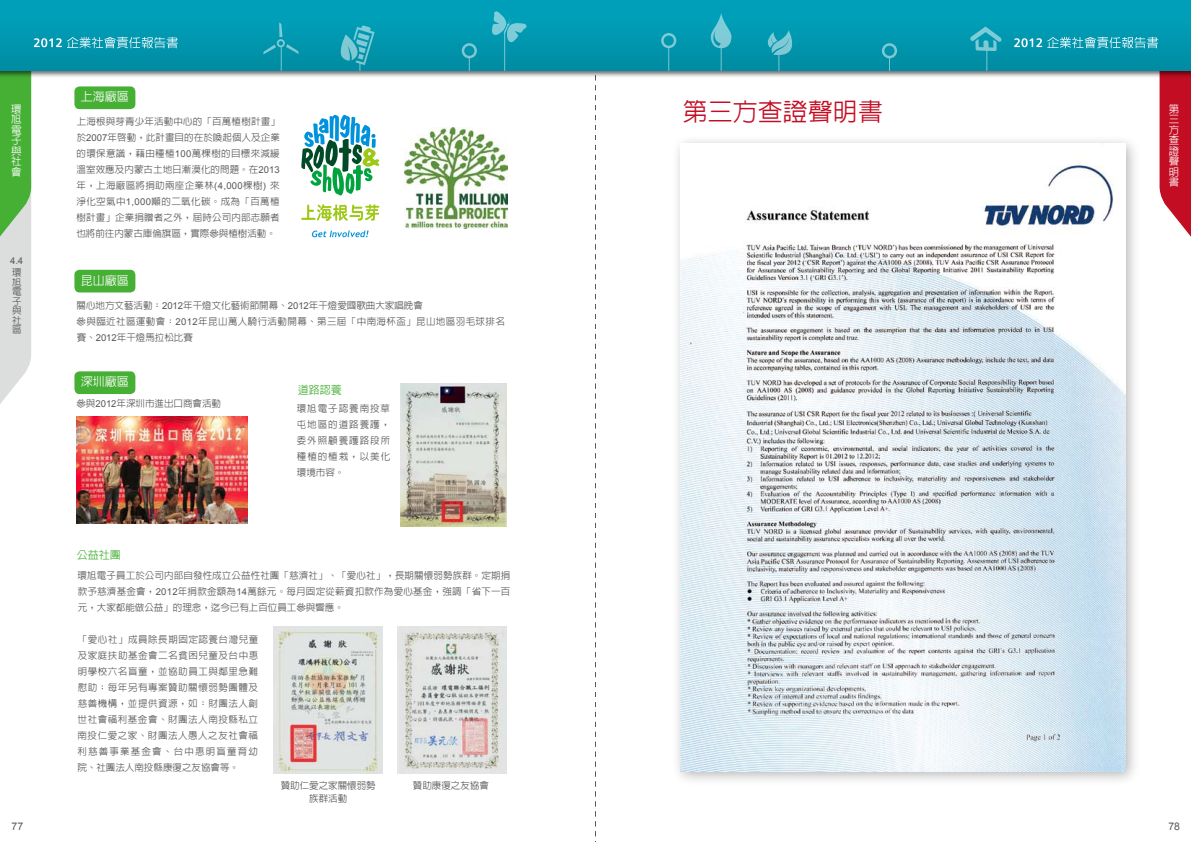
<style>
.page{position:relative;width:1191px;height:842px;background:#fff}
.page>*{position:absolute;margin:0;border:0;box-sizing:border-box;transform-origin:0 0}
.t1{font:500 25px "Lin Gothic";color:#c30d23}
.t2{font:500 12px "Lin Gothic";color:#fff}
.t3{font:500 11px "Lin Gothic";color:#46b035}
.t4{font:500 10.5px/10.5px "Lin Gothic";color:#fff;text-align:justify}
.t5{font:10.5px "Arial";color:#595757}
.t6{font:500 9.5px/16px "Lin Gothic";letter-spacing:.02em;color:#595757;text-align:justify}
.t7{font:500 9.5px/16px "Lin Gothic";color:#595757}
.t8{font:9.5px "Arial";color:#595757}
.s1{font-family:"Arial";font-weight:400}
</style>
<div class="page">
<svg style="left:595px;top:77px;width:1px;height:765px"></svg>
<svg style="left:1159px;top:77px;width:32px;height:160px;background:#cb2f42"></svg>
<svg style="left:0;top:77px;width:31px;height:327px;background:#9ecb97"></svg>
<div style="left:0;top:0;width:1191px;height:77px;background:#000;opacity:.6"></div>
<div style="left:0;top:0;width:1191px;height:71px;background:linear-gradient(to bottom,#00a3be,#008da2)"></div>
<svg style="left:34px;top:37px;width:144px;height:11px;background:#4cb5c6"></svg>
<svg style="left:491px;top:11px;width:36px;height:32px"></svg>
<div style="left:661px;top:33px;width:15px;height:15px;border:2px solid #fff;border-radius:50%"></div>
<div style="left:882px;top:43px;width:15px;height:15px;border:2px solid #fff;border-radius:50%"></div>
<div style="left:462px;top:43px;width:15px;height:15px;border:2px solid #fff;border-radius:50%"></div>
<hr style="left:504px;top:32px;width:1px;height:39px;background:#fff">
<svg style="left:668px;top:47px;width:1px;height:24px"></svg>
<svg style="left:889px;top:56px;width:1px;height:15px"></svg>
<svg style="left:469px;top:56px;width:1px;height:15px"></svg>
<svg style="left:340px;top:25px;width:34px;height:46px;background:#31a7ba"></svg>
<svg style="left:970px;top:26px;width:31px;height:45px"></svg>
<svg style="left:711px;top:13px;width:20px;height:58px"></svg>
<svg style="left:763px;top:30px;width:40px;height:41px;background:#1b9eb2"></svg>
<svg style="left:263px;top:22px;width:36px;height:49px;background:#0c99af"></svg>
<svg style="left:1014px;top:37px;width:144px;height:11px;background:#4cb5c5"></svg>
<div style="left:74px;top:86px;width:61px;height:23px;background:#46b035;border-radius:5px"></div>
<div style="left:74px;top:270px;width:61px;height:22px;background:#46b035;border-radius:5px"></div>
<div style="left:74px;top:371px;width:61px;height:23px;background:#46b035;border-radius:5px"></div>
<img style="left:405px;top:128px;width:102px;height:101px">
<img style="left:401px;top:384px;width:105px;height:143px">
<img style="left:274px;top:626px;width:109px;height:148px">
<img style="left:398px;top:627px;width:109px;height:147px">
<img style="left:77px;top:417px;width:171px;height:107px">
<div style="left:670px;top:133px;width:470px;height:653px;background:#000;opacity:.3"></div>
<img style="left:680px;top:144px;width:445px;height:627px">
<svg style="left:312px;top:230px;width:56px;height:7px"></svg>
<svg style="left:301px;top:115px;width:78px;height:80px"></svg>
<svg style="left:301px;top:204px;width:78px;height:17px"></svg>
<p class="t4" style="left:11px;top:103px;width:12px">環旭電子與社會</p>
<p class="t2" style="left:81px;top:91px;width:49px">上海廠區</p>
<p class="t6" style="left:76px;top:114px;width:205px">上海根與芽青少年活動中心的「百萬植樹計畫」於<span class="s1">2007</span>年啟動，此計畫目的在於喚起個人及企業的環保意識，藉由種植<span class="s1">100</span>萬棵樹的目標來減緩溫室效應及內蒙古土地日漸漠化的問題。在<span class="s1">2013</span>年，上海廠區將捐助兩座企業林<span class="s1">(4,000</span>棵樹<span class="s1">)</span> 來淨化空氣中<span class="s1">1,000</span>噸的二氧化碳。成為「百萬植樹計畫」企業捐贈者之外，屆時公司內部志願者也將前往內蒙古庫倫旗區，實際參與植樹活動。</p>
<h1 class="t1" style="left:683px;top:99px;width:201px">第三方查證聲明書</h1>
<p class="t4" style="left:1168px;top:103px;width:12px">第三方查證聲明書</p>
<p class="t8" style="left:10px;top:255px;width:15px">4.4</p>
<p class="t6" style="left:12px;top:268px;width:11px;line-height:9.5px">環旭電子與社區</p>
<p class="t2" style="left:81px;top:274px;width:49px">昆山廠區</p>
<p class="t7" style="left:77px;top:297px;width:430px">關心地方文藝活動：<span class="s1">2012</span>年千燈文化藝術節開幕、<span class="s1">2012</span>年千燈愛國歌曲大家唱晚會<br>參與臨近社區運動會：<span class="s1">2012</span>年昆山萬人騎行活動開幕、第三屆「中南海杯盃」昆山地區羽毛球排名賽、<span class="s1">2012</span>年千燈馬拉松比賽</p>
<p class="t2" style="left:81px;top:376px;width:49px">深圳廠區</p>
<p class="t3" style="left:298px;top:385px;width:45px">道路認養</p>
<p class="t7" style="left:76px;top:395px;width:146px">參與<span class="s1">2012</span>年深圳市進出口商會活動</p>
<p class="t6" style="left:297px;top:400px;width:95px">環旭電子認養南投草屯地區的道路養護，委外照顧養護路段所種植的植栽，以美化環境市容。</p>
<p class="t3" style="left:77px;top:549px;width:45px">公益社團</p>
<p class="t6" style="left:78px;top:568px;width:434px">環旭電子員工於公司內部自發性成立公益性社團「慈濟社」、「愛心社」，長期關懷弱勢族群。定期捐款予慈濟基金會，<span class="s1">2012</span>年捐款金額為<span class="s1">14</span>萬餘元。每月固定從薪資扣款作為愛心基金，強調「省下一百元，大家都能做公益」的理念，迄今已有上百位員工參與響應。</p>
<p class="t6" style="left:77px;top:632px;width:182px">「愛心社」成員除長期固定認養台灣兒童及家庭扶助基金會二名貧困兒童及台中惠明學校六名盲童，並協助員工與鄰里急難慰助；每年另有專案贊助關懷弱勢團體及慈善機構，並提供資源，如：財團法人創世社會福利基金會、財團法人南投縣私立南投仁愛之家、財團法人愚人之友社會福利慈善事業基金會、台中惠明盲童育幼院、社團法人南投縣康復之友協會等。</p>
<p class="t7" style="left:281px;top:779px;width:96px;line-height:13px;text-align:center">贊助仁愛之家關懷弱勢族群活動</p>
<p class="t7" style="left:413px;top:777px;width:77px">贊助康復之友協會</p>
<p class="t5" style="left:12px;top:819px;width:13px">77</p>
<p class="t5" style="left:1168px;top:819px;width:13px">78</p>
</div>
